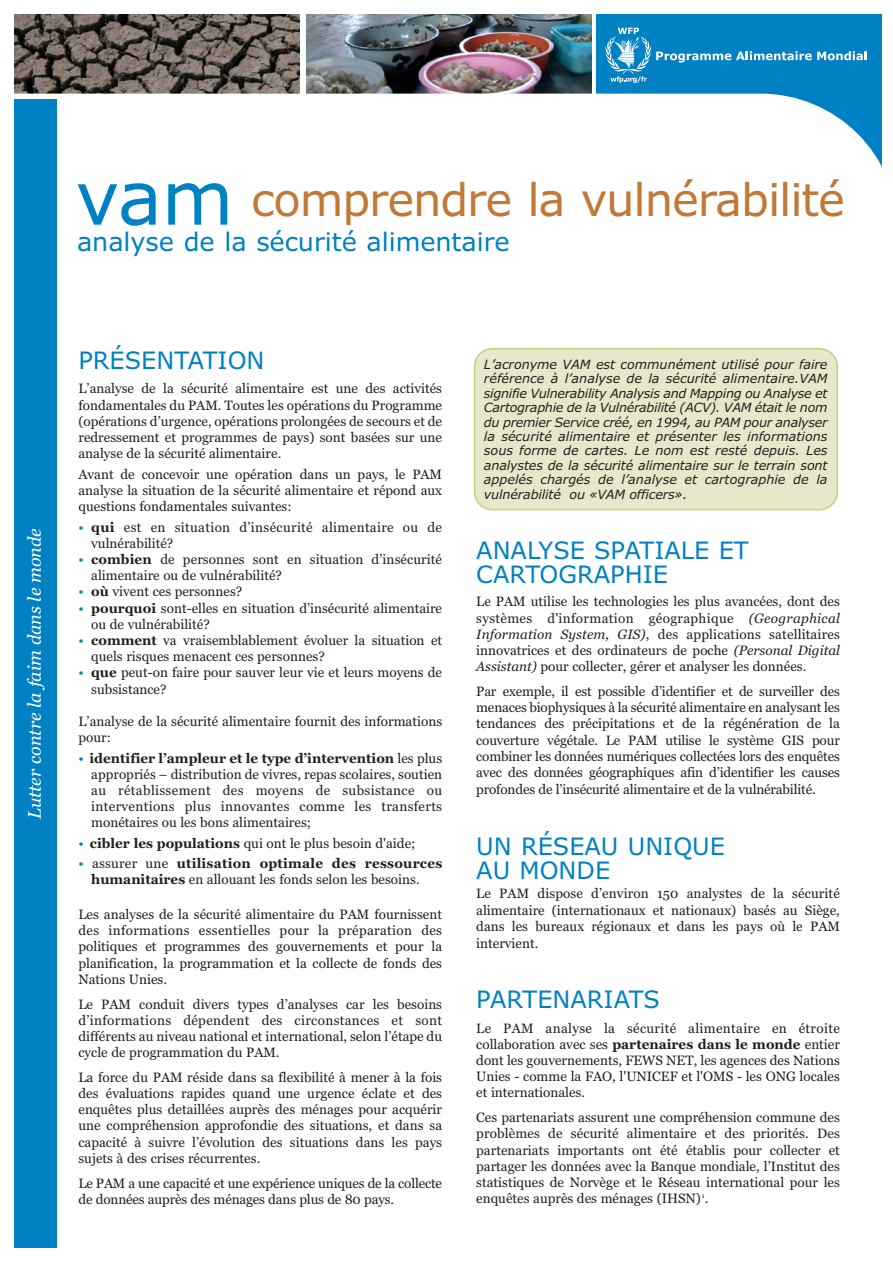
<style>
.page{position:relative;width:893px;height:1263px;background:#fff}
.page>*{position:absolute;margin:0;border:0;box-sizing:border-box;transform-origin:0 0}
.t1{font:45px "Verdana";letter-spacing:-.025em;color:#c07937}
.t2{font:25.5px "Verdana";letter-spacing:-.005em;color:#0081c3}
.t3{font:24px/24px "Verdana";color:#0081c3}
.t4{font:italic 18px "Georgia";color:#fff}
.t5{font:13.5px/16.2px "Georgia";color:#231f20;text-align:justify}
.t6{font:13.5px/16.2px "Georgia";letter-spacing:.025em;color:#231f20}
.t7{font:italic 12.75px/14.4px "Verdana";letter-spacing:-.015em;color:#231f20;text-align:justify}
.s1{font-size:74.1px;color:#0081c3}
.s2{color:#0081c3}
.s3{font-weight:700}
.s4{font-style:italic}
</style>
<div class="page">
<div style="left:596px;top:14px;width:285px;height:204px;background:#0081c3"></div>
<img style="left:15px;top:14px;width:285px;height:80px">
<img style="left:306px;top:14px;width:285px;height:80px">
<svg style="left:605px;top:28px;width:206px;height:55px"></svg>
<svg style="left:817px;top:51px;width:49px;height:9px"></svg>
<svg style="left:14px;top:94px;width:868px;height:274px"></svg>
<div style="left:15px;top:99px;width:42px;height:1149px;background:#0081c3"></div>
<div style="left:474px;top:348px;width:364px;height:162px;background:#e6e8c9"></div>
<h1 class="t1" style="left:76px;top:182px;width:771px"><span class="s1">vam</span> comprendre la vulnérabilité</h1>
<h2 class="t2" style="left:77px;top:232px;width:434px">analyse de la sécurité alimentaire</h2>
<h3 class="t4" style="left:27px;top:819px;width:293px;rotate:-90deg">Lutter contre la faim dans le monde</h3>
<h3 class="t3" style="left:78px;top:350px;width:187px">PRÉSENTATION</h3>
<p class="t5" style="left:78px;top:382px;width:365px">L’analyse de la sécurité alimentaire est une des activités fondamentales du PAM. Toutes les opérations du Programme (opérations d’urgence, opérations prolongées de secours et de redressement et programmes de pays) sont basées sur une analyse de la sécurité alimentaire.</p>
<p class="t5" style="left:78px;top:467px;width:365px">Avant de concevoir une opération dans un pays, le PAM analyse la situation de la sécurité alimentaire et répond aux questions fondamentales suivantes:</p>
<p class="t6" style="left:91px;top:520px;width:352px;text-indent:-13px"><span class="s2">•</span> <span class="s3">qui</span> est en situation d’insécurité alimentaire ou de vulnérabilité?</p>
<p class="t5" style="left:91px;top:552px;width:352px;text-indent:-13px"><span class="s2">•</span> <span class="s3">combien</span> de personnes sont en situation d’insécurité alimentaire ou de vulnérabilité?</p>
<p class="t5" style="left:78px;top:585px;width:165px"><span class="s2">•</span> <span class="s3">où</span> vivent ces personnes?</p>
<p class="t5" style="left:91px;top:601px;width:352px;text-indent:-13px"><span class="s2">•</span> <span class="s3">pourquoi</span> sont-elles en situation d’insécurité alimentaire ou de vulnérabilité?</p>
<p class="t5" style="left:91px;top:633px;width:352px;text-indent:-13px"><span class="s2">•</span> <span class="s3">comment</span> va vraisemblablement évoluer la situation et quels risques menacent ces personnes?</p>
<p class="t5" style="left:91px;top:666px;width:352px;text-indent:-13px"><span class="s2">•</span> <span class="s3">que</span> peut-on faire pour sauver leur vie et leurs moyens de subsistance?</p>
<p class="t5" style="left:78px;top:714px;width:365px">L’analyse de la sécurité alimentaire fournit des informations pour:</p>
<p class="t5" style="left:91px;top:751px;width:352px;text-indent:-13px"><span class="s2">•</span> <span class="s3">identifier l’ampleur et le type d’intervention</span> les plus appropriés – distribution de vivres, repas scolaires, soutien au rétablissement des moyens de subsistance ou interventions plus innovantes comme les transferts monétaires ou les bons alimentaires;</p>
<p class="t5" style="left:78px;top:836px;width:338px"><span class="s2">•</span> <span class="s3">cibler les populations</span> qui ont le plus besoin d'aide;</p>
<p class="t5" style="left:91px;top:857px;width:352px;text-indent:-13px"><span class="s2">•</span> assurer une <span class="s3">utilisation optimale des ressources humanitaires</span> en allouant les fonds selon les besoins.</p>
<p class="t5" style="left:78px;top:907px;width:365px">Les analyses de la sécurité alimentaire du PAM fournissent des informations essentielles pour la préparation des politiques et programmes des gouvernements et pour la planification, la programmation et la collecte de fonds des Nations Unies.</p>
<p class="t5" style="left:78px;top:997px;width:365px">Le PAM conduit divers types d’analyses car les besoins d’informations dépendent des circonstances et sont différents au niveau national et international, selon l’étape du cycle de programmation du PAM.</p>
<p class="t5" style="left:78px;top:1070px;width:365px">La force du PAM réside dans sa flexibilité à mener à la fois des évaluations rapides quand une urgence éclate et des enquêtes plus detaillées auprès des ménages pour acquérir une compréhension approfondie des situations, et dans sa capacité à suivre l’évolution des situations dans les pays sujets à des crises récurrentes.</p>
<p class="t5" style="left:78px;top:1176px;width:365px">Le PAM a une capacité et une expérience uniques de la collecte de données auprès des ménages dans plus de 80 pays.</p>
<p class="t7" style="left:484px;top:358px;width:345px">L’acronyme VAM est communément utilisé pour faire référence à l’analyse de la sécurité alimentaire.VAM signifie Vulnerability Analysis and Mapping ou Analyse et Cartographie de la Vulnérabilité (ACV). VAM était le nom du premier Service créé, en 1994, au PAM pour analyser la sécurité alimentaire et présenter les informations sous forme de cartes. Le nom est resté depuis. Les analystes de la sécurité alimentaire sur le terrain sont appelés chargés de l’analyse et cartographie de la vulnérabilité ou «VAM officers».</p>
<h3 class="t3" style="left:476px;top:540px;width:274px">ANALYSE SPATIALE ET<br>CARTOGRAPHIE</h3>
<p class="t5" style="left:476px;top:595px;width:365px">Le PAM utilise les technologies les plus avancées, dont des systèmes d'information géographique <span class="s4">(Geographical Information System, GIS)</span>, des applications satellitaires innovatrices et des ordinateurs de poche <span class="s4">(Personal Digital Assistant)</span> pour collecter, gérer et analyser les données.</p>
<p class="t5" style="left:476px;top:684px;width:365px">Par exemple, il est possible d’identifier et de surveiller des menaces biophysiques à la sécurité alimentaire en analysant les tendances des précipitations et de la régénération de la couverture végétale. Le PAM utilise le système GIS pour combiner les données numériques collectées lors des enquêtes avec des données géographiques afin d’identifier les causes profondes de l’insécurité alimentaire et de la vulnérabilité.</p>
<h3 class="t3" style="left:476px;top:836px;width:250px">UN RÉSEAU UNIQUE<br>AU MONDE</h3>
<p class="t5" style="left:476px;top:887px;width:365px">Le PAM dispose d’environ 150 analystes de la sécurité alimentaire (internationaux et nationaux) basés au Siège, dans les bureaux régionaux et dans les pays où le PAM intervient.</p>
<h3 class="t3" style="left:476px;top:989px;width:185px">PARTENARIATS</h3>
<p class="t5" style="left:476px;top:1021px;width:365px">Le PAM analyse la sécurité alimentaire en étroite collaboration avec ses <span class="s3">partenaires dans le monde</span> entier dont les gouvernements, FEWS NET, les agences des Nations Unies - comme la FAO, l'UNICEF et l'OMS - les ONG locales et internationales.</p>
<p class="t5" style="left:476px;top:1110px;width:365px">Ces partenariats assurent une compréhension commune des problèmes de sécurité alimentaire et des priorités. Des partenariats importants ont été établis pour collecter et partager les données avec la Banque mondiale, l’Institut des statistiques de Norvège et le Réseau international pour les enquêtes auprès des ménages (IHSN) <sup>1</sup>.</p>
</div>
